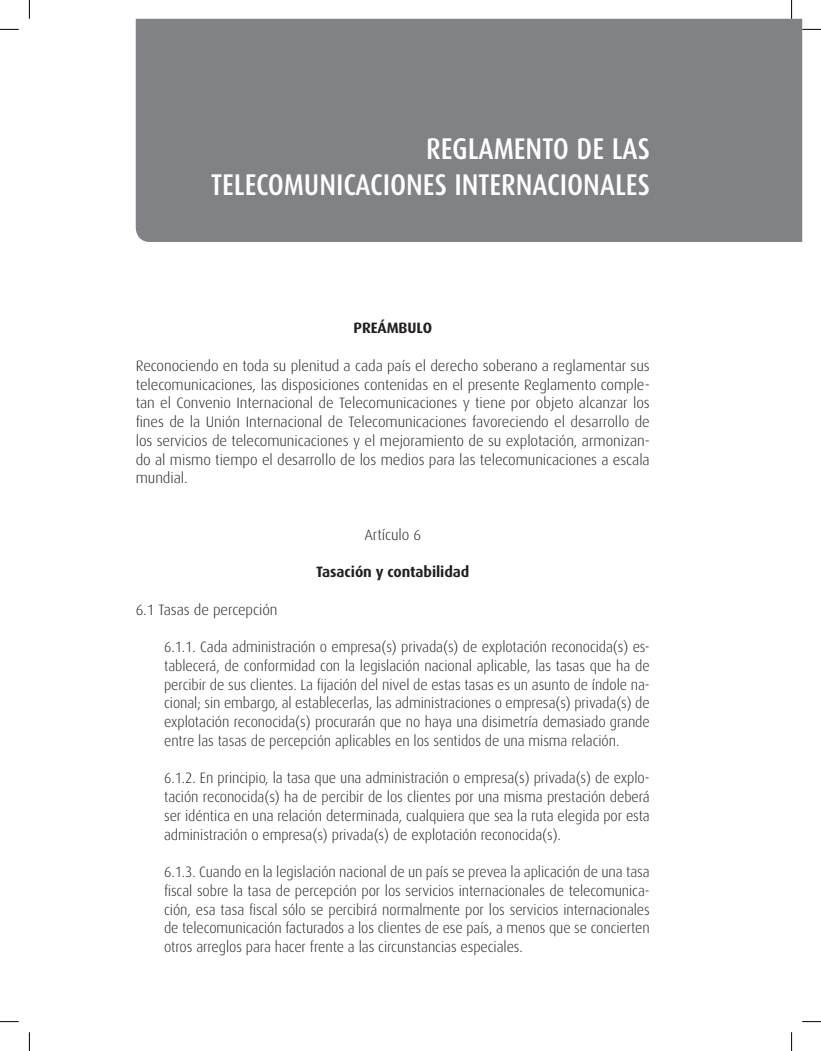
<style>
.page{position:relative;width:821px;height:1051px;background:#fff}
.page>*{position:absolute;margin:0;border:0;box-sizing:border-box;transform-origin:0 0}
.t1{font:500 30px/36px "Dax Condensed";color:#fff;text-align:right}
.t2{font:300 15px/18.8px "Dax";letter-spacing:-.005em;color:#231f20;text-align:justify;scale:.96 1}
.t3{font:300 15px/18.8px "Dax";letter-spacing:-.005em;color:#231f20;text-align:justify}
.t4{font:700 15px "Dax";letter-spacing:-.005em;color:#231f20}
</style>
<div class="page">
<div style="left:136px;top:19px;width:666px;height:223px;background:#808285"></div>
<svg style="left:0;top:29px;width:19px;height:1px"></svg>
<svg style="left:802px;top:29px;width:19px;height:1px"></svg>
<svg style="left:0;top:1021px;width:19px;height:1px"></svg>
<svg style="left:802px;top:1021px;width:19px;height:1px"></svg>
<svg style="left:29px;top:0;width:1px;height:19px"></svg>
<svg style="left:29px;top:1032px;width:1px;height:19px"></svg>
<svg style="left:790px;top:0;width:2px;height:19px"></svg>
<svg style="left:791px;top:1032px;width:1px;height:19px"></svg>
<h1 class="t1" style="left:211px;top:131px;width:440px">REGLAMENTO DE LAS<br>TELECOMUNICACIONES INTERNACIONALES</h1>
<p class="t4" style="left:353px;top:320px;width:80px">PREÁMBULO</p>
<p class="t3" style="left:136px;top:356px;width:515px">Reconociendo en toda su plenitud a cada país el derecho soberano a reglamentar sus telecomunicaciones, las disposiciones contenidas en el presente Reglamento comple&shy;tan el Convenio Internacional de Telecomunicaciones y tiene por objeto alcanzar los fines de la Unión Internacional de Telecomunicaciones favoreciendo el desarrollo de los servicios de telecomunicaciones y el mejoramiento de su explotación, armonizan&shy;do al mismo tiempo el desarrollo de los medios para las telecomunicaciones a escala mundial.</p>
<p class="t3" style="left:364px;top:525px;width:58px">Artículo 6</p>
<p class="t4" style="left:316px;top:563px;width:155px">Tasación y contabilidad</p>
<p class="t3" style="left:136px;top:600px;width:143px">6.1 Tasas de percepción</p>
<p class="t2" style="left:164px;top:638px;width:507px">6.1.1. Cada administración o empresa(s) privada(s) de explotación reconocida(s) es&shy;tablecerá, de conformidad con la legislación nacional aplicable, las tasas que ha de percibir de sus clientes. La fijación del nivel de estas tasas es un asunto de índole na&shy;cional; sin embargo, al establecerlas, las administraciones o empresa(s) privada(s) de explotación reconocida(s) procurarán que no haya una disimetría demasiado grande entre las tasas de percepción aplicables en los sentidos de una misma relación.</p>
<p class="t2" style="left:164px;top:769px;width:507px">6.1.2. En principio, la tasa que una administración o empresa(s) privada(s) de explo&shy;tación reconocida(s) ha de percibir de los clientes por una misma prestación deberá ser idéntica en una relación determinada, cualquiera que sea la ruta elegida por esta administración o empresa(s) privada(s) de explotación reconocida(s).</p>
<p class="t2" style="left:164px;top:863px;width:507px">6.1.3. Cuando en la legislación nacional de un país se prevea la aplicación de una tasa fiscal sobre la tasa de percepción por los servicios internacionales de telecomunica&shy;ción, esa tasa fiscal sólo se percibirá normalmente por los servicios internacionales de telecomunicación facturados a los clientes de ese país, a menos que se concierten otros arreglos para hacer frente a las circunstancias especiales.</p>
</div>
